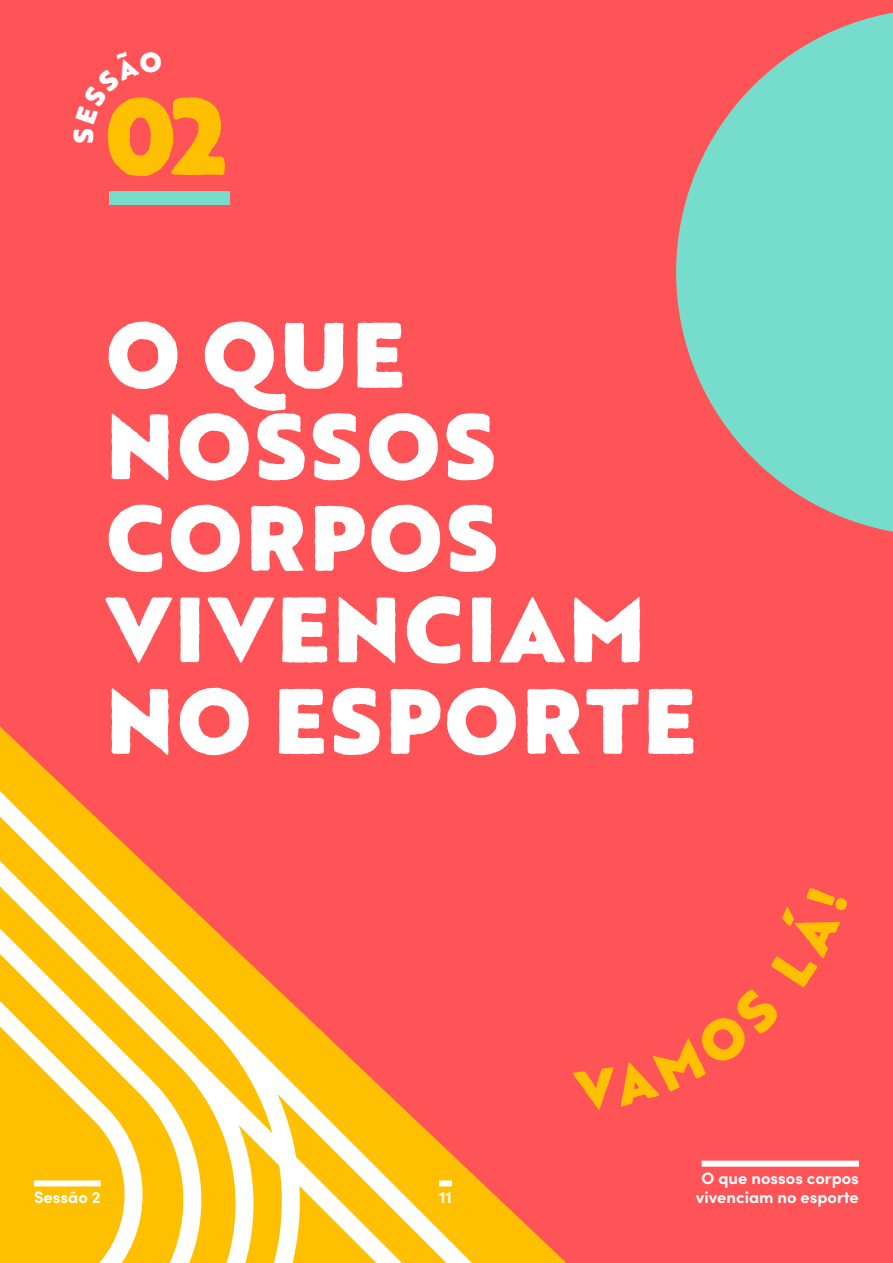
<style>
.page{position:relative;width:893px;height:1263px;background:#fe5357}
.page>*{position:absolute;margin:0;border:0;box-sizing:border-box;transform-origin:0 0}
.t1{font:900 105.45px "Brother 1816 Printed";color:#ffc002}
.t2{font:900 90px/91.5px "Brother 1816 Printed";letter-spacing:.04em;color:#fff}
.t3{font:700 16.5px/19.8px "Sofia Pro";color:#fff;text-align:center}
</style>
<div class="page">
<svg style="left:0;top:726px;width:566px;height:537px"></svg>
<svg style="left:676px;top:12px;width:217px;height:520px;fill:#76dccc"></svg>
<div style="left:34px;top:1180px;width:67px;height:6px;background:#fff"></div>
<div style="left:439px;top:1180px;width:13px;height:6px;background:#fff"></div>
<div style="left:702px;top:1160px;width:157px;height:6px;background:#fff"></div>
<div style="left:109px;top:191px;width:121px;height:14px;background:#76dccc"></div>
<h1 class="t1" style="left:105px;top:55px;width:123px">02</h1>
<h2 class="t2" style="left:106px;top:307px;width:591px">O QUE<br>NOSSOS<br>CORPOS<br>VIVENCIAM<br>NO ESPORTE</h2>
<p class="t3" style="left:34px;top:1186px;width:68px">Sessão 2</p>
<p class="t3" style="left:439px;top:1186px;width:14px">11</p>
<p class="t3" style="left:696px;top:1167px;width:165px">O que nossos corpos vivenciam no esporte</p>
</div>
